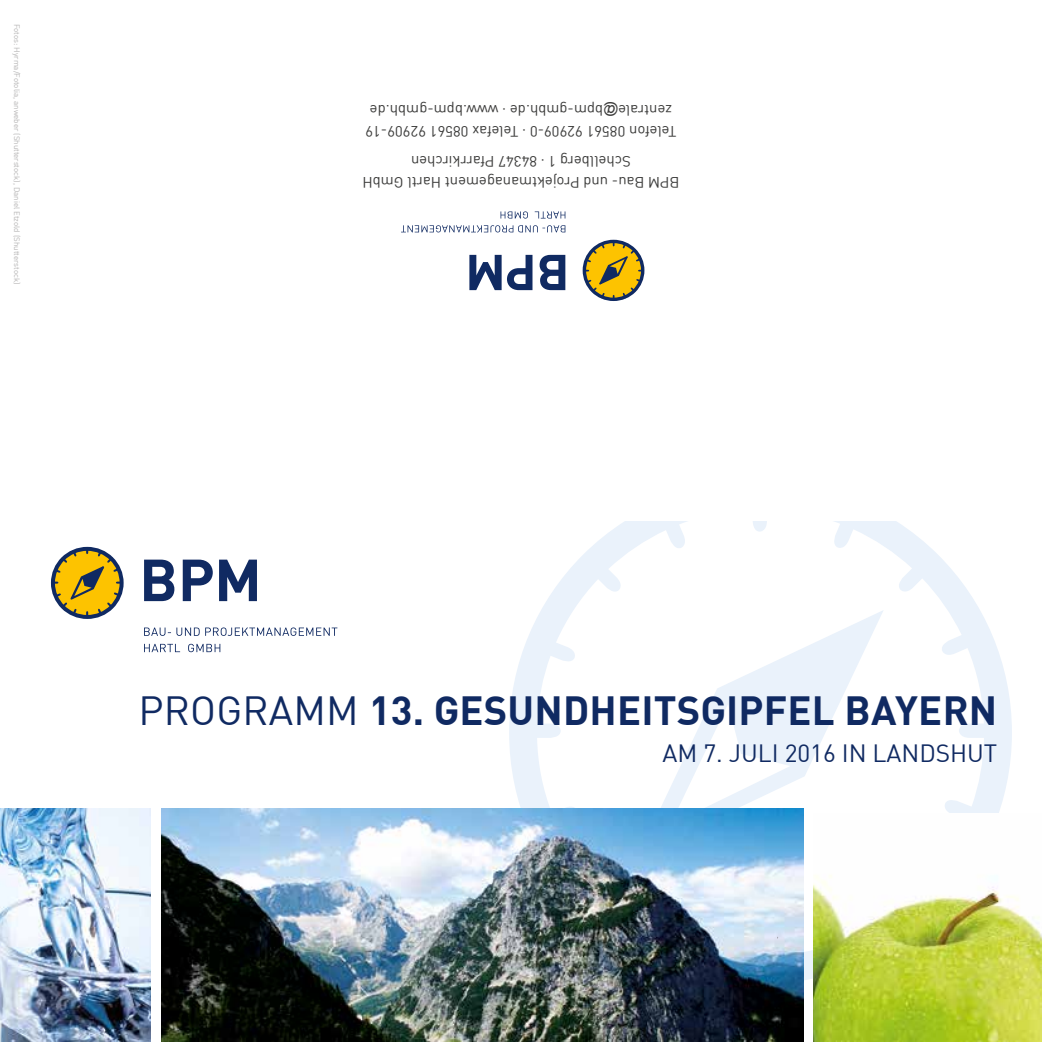
<style>
.page{position:relative;width:1042px;height:1042px;background:#fff}
.page>*{position:absolute;margin:0;border:0;box-sizing:border-box;transform-origin:0 0}
.t1{font:700 39.9px "DIN";letter-spacing:.005em;color:#102a62}
.t2{font:24.5px "DIN";color:#102a62}
.t3{font:14.88px/21px "DIN";color:#3c3c3b;text-align:center}
.t4{font:7.88px "DIN";color:#b3b2b2}
.s1{font-family:"Arial"}
.s2{font-weight:400}
</style>
<div class="page">
<svg style="left:509px;top:521px;width:503px;height:463px"></svg>
<svg style="left:401px;top:225px;width:164px;height:7px"></svg>
<svg style="left:535px;top:211px;width:30px;height:7px"></svg>
<svg style="left:500px;top:211px;width:28px;height:8px"></svg>
<svg style="left:469px;top:255px;width:96px;height:35px"></svg>
<svg style="left:583px;top:240px;width:61px;height:61px"></svg>
<svg style="left:144px;top:627px;width:193px;height:9px"></svg>
<svg style="left:144px;top:644px;width:36px;height:8px"></svg>
<svg style="left:188px;top:644px;width:32px;height:8px"></svg>
<svg style="left:144px;top:559px;width:113px;height:42px"></svg>
<svg style="left:51px;top:547px;width:73px;height:72px"></svg>
<img style="left:161px;top:809px;width:643px;height:233px">
<img style="left:814px;top:814px;width:228px;height:228px">
<img style="left:0;top:809px;width:150px;height:233px">
<p class="t4" style="left:22px;top:24px;width:262px;rotate:90deg">Fotos: Hyrma/Fotolia, anweber (Shutterstock), Daniel Etzold (Shutterstock)</p>
<p class="t3" style="left:676px;top:142px;width:313px;text-align:left;rotate:-180deg">Telefon 08561 92909-0 · Telefax 08561 92909-19 zentrale<span class="s1">@</span>bpm-gmbh.de · www.bpm-gmbh.de</p>
<p class="t3" style="left:679px;top:193px;width:319px;rotate:-180deg">BPM Bau- und Projektmanagement Hartl GmbH<br>Schellberg 1 · 84347 Pfarrkirchen</p>
<h1 class="t1" style="left:138px;top:684px;width:860px"><span class="s2">PROGRAMM</span> 13. GESUNDHEITSGIPFEL BAYERN</h1>
<h2 class="t2" style="left:662px;top:737px;width:336px">AM 7. JULI 2016 IN LANDSHUT</h2>
</div>
